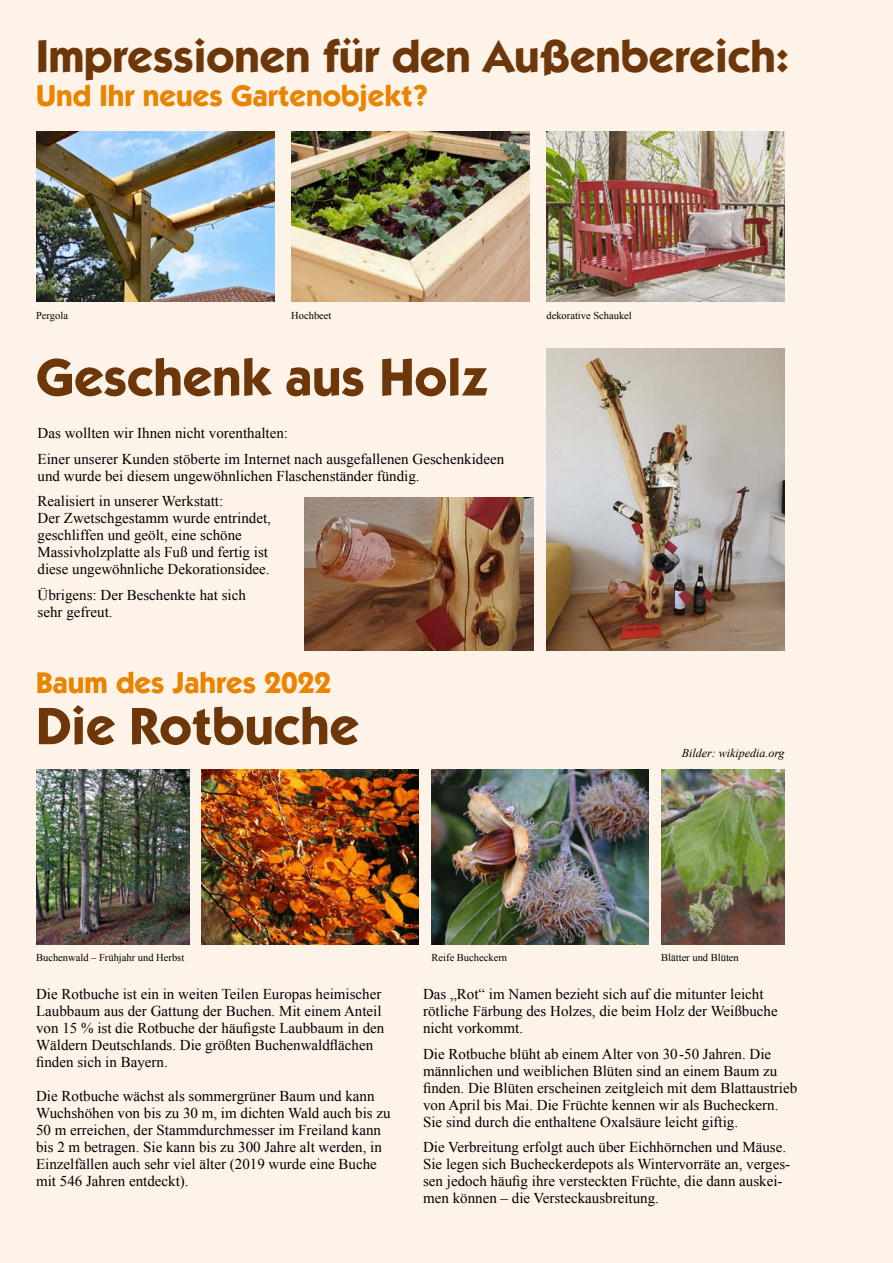
<style>
.page{position:relative;width:893px;height:1263px;background:#fef3e8}
.page>*{position:absolute;margin:0;border:0;box-sizing:border-box;transform-origin:0 0}
.t1{font:700 52.8px "Itc Kabel";color:#6d370a}
.t2{font:700 45.75px "Itc Kabel";color:#6d370a}
.t3{font:700 30px "Itc Kabel";color:#e98400}
.t4{font:15px/17px "Times New Roman";color:#000}
.t5{font:italic 12px "Times New Roman";color:#000}
.t6{font:10.5px "Times New Roman";color:#000}
</style>
<div class="page">
<img style="left:546px;top:132px;width:238px;height:170px">
<img style="left:291px;top:132px;width:238px;height:170px">
<img style="left:36px;top:132px;width:238px;height:170px">
<img style="left:546px;top:349px;width:238px;height:302px">
<img style="left:304px;top:497px;width:230px;height:154px">
<img style="left:36px;top:770px;width:153px;height:174px">
<img style="left:202px;top:770px;width:217px;height:174px">
<img style="left:432px;top:770px;width:216px;height:174px">
<img style="left:661px;top:770px;width:123px;height:174px">
<p class="t2" style="left:36px;top:29px;width:754px">Impressionen für den Außenbereich:</p>
<p class="t3" style="left:36px;top:78px;width:393px">Und Ihr neues Gartenobjekt?</p>
<p class="t6" style="left:36px;top:308px;width:33px">Pergola</p>
<p class="t6" style="left:291px;top:308px;width:42px">Hochbeet</p>
<p class="t1" style="left:36px;top:345px;width:453px">Geschenk aus Holz</p>
<p class="t4" style="left:38px;top:424px;width:252px">Das wollten wir Ihnen nicht vorenthalten:</p>
<p class="t4" style="left:38px;top:450px;width:468px">Einer unserer Kunden stöberte im Internet nach ausgefallenen Geschenkideen und wurde bei diesem ungewöhnlichen Flaschenständer fündig.</p>
<p class="t4" style="left:38px;top:492px;width:235px">Realisiert in unserer Werkstatt:<br>Der Zwetschgestamm wurde entrindet, geschliffen und geölt, eine schöne Massivholzplatte als Fuß und fertig ist diese ungewöhnliche Dekorationsidee.</p>
<p class="t4" style="left:38px;top:586px;width:210px">Übrigens: Der Beschenkte hat sich sehr gefreut.</p>
<p class="t3" style="left:36px;top:665px;width:297px">Baum des Jahres 2022</p>
<p class="t1" style="left:36px;top:694px;width:324px">Die Rotbuche</p>
<p class="t6" style="left:546px;top:308px;width:87px">dekorative Schaukel</p>
<p class="t5" style="left:682px;top:745px;width:104px">Bilder: wikipedia.org</p>
<p class="t6" style="left:36px;top:950px;width:150px">Buchenwald – Frühjahr und Herbst</p>
<p class="t6" style="left:432px;top:950px;width:77px">Reife Bucheckern</p>
<p class="t6" style="left:661px;top:950px;width:79px">Blätter und Blüten</p>
<p class="t4" style="left:36px;top:985px;width:350px">Die Rotbuche ist ein in weiten Teilen Europas heimischer Laubbaum aus der Gattung der Buchen. Mit einem Anteil von 15 % ist die Rotbuche der häufigste Laubbaum in den Wäldern Deutschlands. Die größten Buchenwaldflächen finden sich in Bayern.</p>
<p class="t4" style="left:36px;top:1088px;width:356px">Die Rotbuche wächst als sommergrüner Baum und kann Wuchshöhen von bis zu 30 m, im dichten Wald auch bis zu 50 m erreichen, der Stammdurchmesser im Freiland kann bis 2 m betragen. Sie kann bis zu 300 Jahre alt werden, in Einzelfällen auch sehr viel älter (2019 wurde eine Buche mit 546 Jahren entdeckt).</p>
<p class="t4" style="left:423px;top:985px;width:356px">Das „Rot“ im Namen bezieht sich auf die mitunter leicht rötliche Färbung des Holzes, die beim Holz der Weißbuche nicht vorkommt.</p>
<p class="t4" style="left:423px;top:1045px;width:376px">Die Rotbuche blüht ab einem Alter von 30-50 Jahren. Die männlichen und weiblichen Blüten sind an einem Baum zu finden. Die Blüten erscheinen zeitgleich mit dem Blattaustrieb von April bis Mai. Die Früchte kennen wir als Bucheckern.<br>Sie sind durch die enthaltene Oxalsäure leicht giftig.</p>
<p class="t4" style="left:423px;top:1139px;width:369px">Die Verbreitung erfolgt auch über Eichhörnchen und Mäuse.<br>Sie legen sich Bucheckerdepots als Wintervorräte an, verges&shy;sen jedoch häufig ihre versteckten Früchte, die dann auskei&shy;men können – die Versteckausbreitung.</p>
</div>
